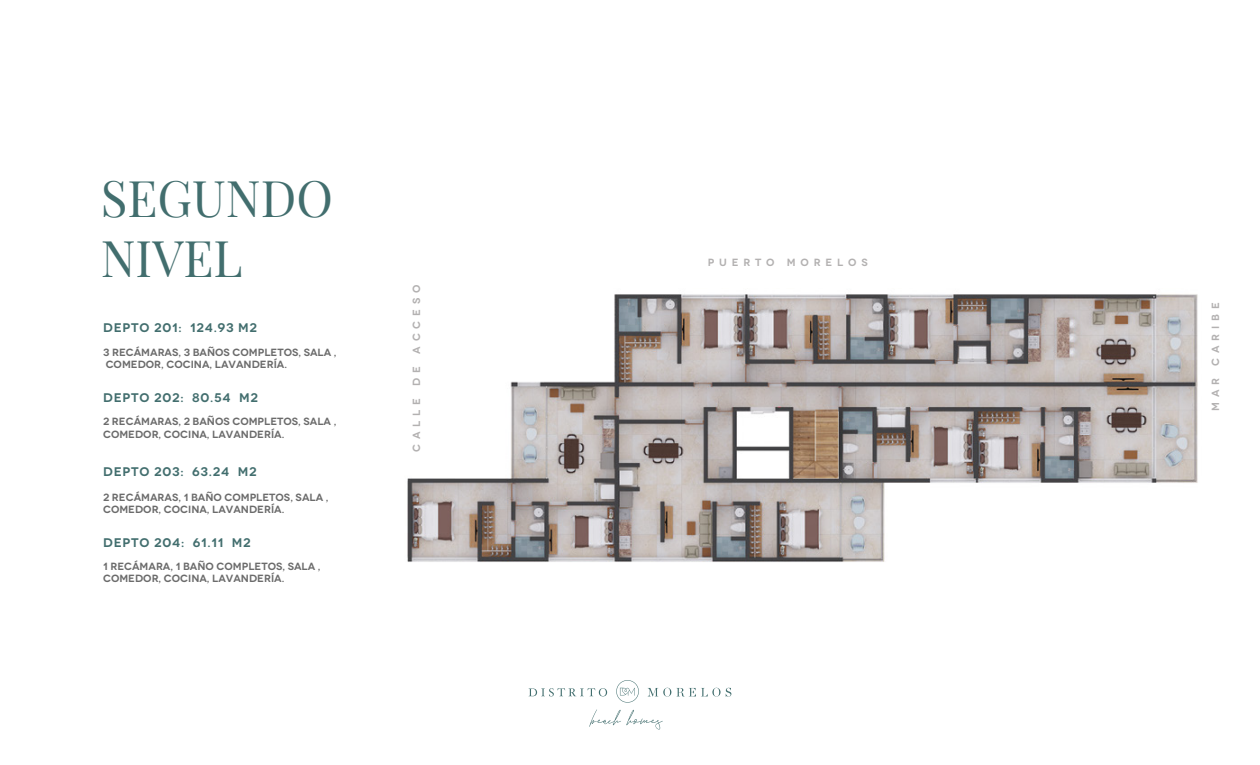
<style>
.page{position:relative;width:1260px;height:765px;background:#fff}
.page>*{position:absolute;margin:0;border:0;box-sizing:border-box;transform-origin:0 0}
.t1{font:49.38px/59.2px "Playfair Display";color:#426e6e}
.t2{font:600 12.5px "Novecentowide";letter-spacing:.06em;color:#426e6e}
.t3{font:600 10.5px/12.5px "Novecentowide";color:#6b6b6b}
.t4{font:600 10.5px "Novecentowide";letter-spacing:.46em;color:#b3b1b1}
</style>
<div class="page">
<img style="left:407px;top:294px;width:791px;height:268px">
<svg style="left:648px;top:688px;width:83px;height:9px"></svg>
<svg style="left:589px;top:709px;width:74px;height:21px"></svg>
<svg style="left:529px;top:688px;width:78px;height:8px"></svg>
<svg style="left:616px;top:680px;width:23px;height:23px"></svg>
<h1 class="t1" style="left:101px;top:165px;width:234px">SEGUNDO<br>NIVEL</h1>
<p class="t2" style="left:103px;top:319px;width:155px">DEPTO 201: 124.93 M2</p>
<p class="t3" style="left:103px;top:346px;width:235px">3 RECÁMARAS, 3 BAÑOS COMPLETOS, SALA ,<br>COMEDOR, COCINA, LAVANDERÍA.</p>
<p class="t2" style="left:103px;top:390px;width:156px">DEPTO 202: 80.54 M2</p>
<p class="t3" style="left:103px;top:416px;width:235px">2 RECÁMARAS, 2 BAÑOS COMPLETOS, SALA ,<br>COMEDOR, COCINA, LAVANDERÍA.</p>
<p class="t2" style="left:103px;top:464px;width:155px">DEPTO 203: 63.24 M2</p>
<p class="t3" style="left:103px;top:491px;width:227px">2 RECÁMARAS, 1 BAÑO COMPLETOS, SALA ,<br>COMEDOR, COCINA, LAVANDERÍA.</p>
<p class="t2" style="left:103px;top:535px;width:149px">DEPTO 204: 61.11 M2</p>
<p class="t3" style="left:103px;top:560px;width:219px">1 RECÁMARA, 1 BAÑO COMPLETOS, SALA ,<br>COMEDOR, COCINA, LAVANDERÍA.</p>
<p class="t4" style="left:410px;top:452px;width:168px;rotate:-90deg">CALLE DE ACCESO</p>
<p class="t4" style="left:708px;top:256px;width:161px">PUERTO MORELOS</p>
<p class="t4" style="left:1209px;top:411px;width:110px;rotate:-90deg">MAR CARIBE</p>
</div>
